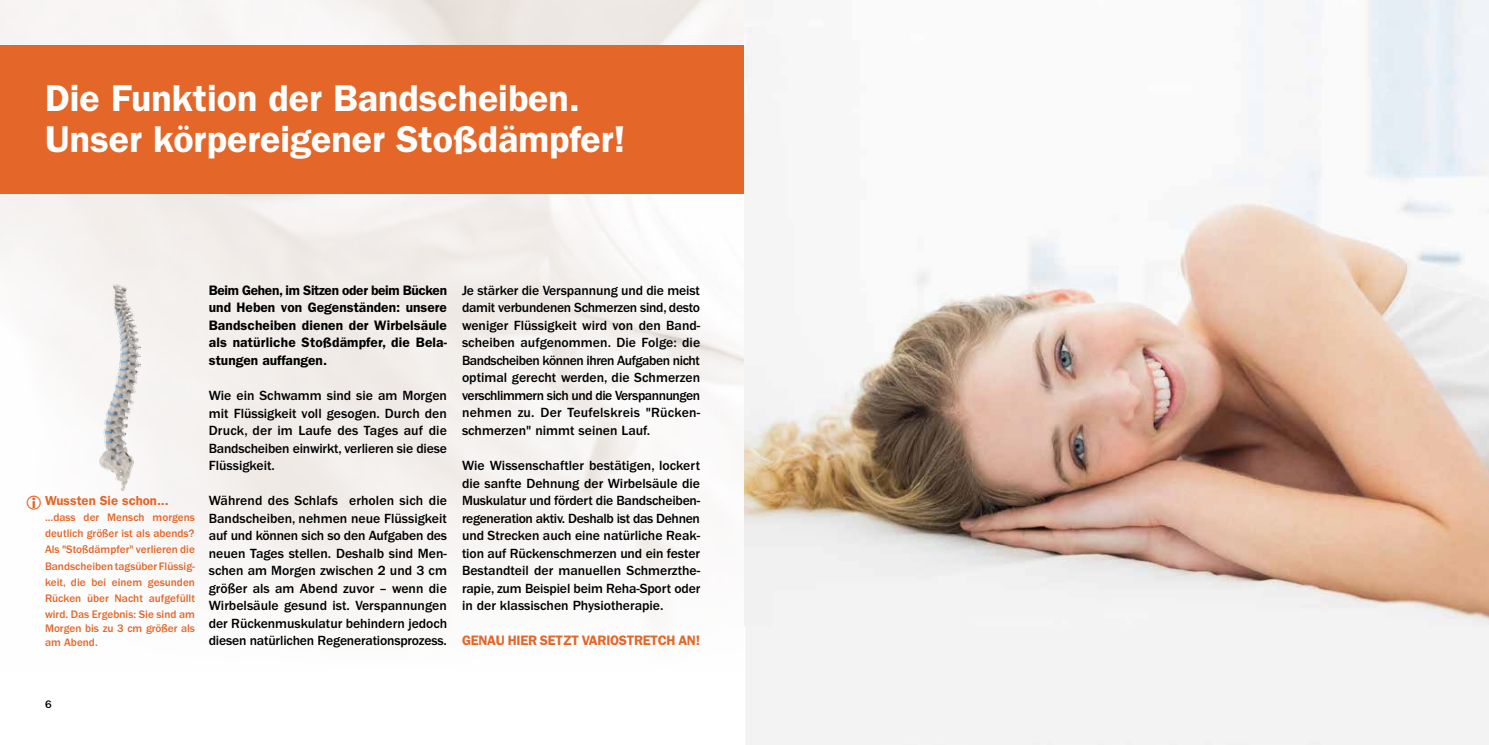
<style>
.page{position:relative;width:1489px;height:745px;background:#fff}
.page>*{position:absolute;margin:0;border:0;box-sizing:border-box;transform-origin:0 0}
.t1{font:600 37.5px/41.2px "ITC Franklin Gothic Std";color:#fff}
.t2{font:500 13.75px/17.5px "ITC Franklin Gothic Std";letter-spacing:-.005em;color:#000;text-align:justify}
.t3{font:600 13.75px/17.5px "ITC Franklin Gothic Std";letter-spacing:.01em;color:#000;text-align:justify}
.t4{font:600 13.75px "ITC Franklin Gothic Std";letter-spacing:-.02em;color:#e46628}
.t5{font:600 13.12px "ITC Franklin Gothic Std";color:#e46628}
.t6{font:500 11.25px/16.2px "ITC Franklin Gothic Std";color:#e46628;text-align:justify}
.t7{font:500 11.25px "ITC Franklin Gothic Std";color:#000}
</style>
<div class="page">
<div style="left:0;top:45px;width:1488px;height:149px;background:#e46628"></div>
<img style="left:744px;top:0;width:744px;height:744px">
<img style="left:100px;top:284px;width:40px;height:206px">
<h1 class="t1" style="left:45px;top:77px;width:582px">Die Funktion der Bandscheiben.<br>Unser körpereigener Stoßdämpfer!</h1>
<p class="t5" style="left:45px;top:492px;width:125px">Wussten Sie schon...</p>
<p class="t6" style="left:45px;top:509px;width:151px">...dass der Mensch morgens deutlich größer ist als abends?<br>Als "Stoßdämpfer" verlieren die Bandscheiben tagsüber Flüssig&shy;keit, die bei einem gesunden Rücken über Nacht aufgefüllt wird. Das Ergebnis: Sie sind am</p>
<p class="t6" style="left:45px;top:621px;width:151px;line-height:13.5px">Morgen bis zu 3 cm größer als am Abend.</p>
<p class="t3" style="left:209px;top:281px;width:240px">Beim Gehen, im Sitzen oder beim Bücken und Heben von Gegenständen: unsere Bandscheiben dienen der Wirbelsäule als natürliche Stoßdämpfer, die Bela&shy;stungen auffangen.</p>
<p class="t2" style="left:209px;top:386px;width:240px">Wie ein Schwamm sind sie am Morgen mit Flüssigkeit voll gesogen. Durch den Druck, der im Laufe des Tages auf die Bandscheiben einwirkt, verlieren sie diese Flüssigkeit.</p>
<p class="t2" style="left:209px;top:491px;width:240px">Während des Schlafs erholen sich die Bandscheiben, nehmen neue Flüssigkeit auf und können sich so den Aufgaben des neuen Tages stellen. Deshalb sind Men&shy;schen am Morgen zwischen 2 und 3 cm größer als am Abend zuvor – wenn die Wirbelsäule gesund ist. Verspannungen der Rückenmuskulatur behindern jedoch diesen natürlichen Regenerationsprozess.</p>
<p class="t2" style="left:462px;top:281px;width:240px">Je stärker die Verspannung und die meist damit verbundenen Schmerzen sind, desto weniger Flüssigkeit wird von den Band&shy;scheiben aufgenommen. Die Folge: die Bandscheiben können ihren Aufgaben nicht optimal gerecht werden, die Schmerzen verschlimmern sich und die Verspannungen nehmen zu. Der Teufelskreis "Rücken&shy;schmerzen" nimmt seinen Lauf.</p>
<p class="t2" style="left:462px;top:456px;width:240px">Wie Wissenschaftler bestätigen, lockert die sanfte Dehnung der Wirbelsäule die Muskulatur und fördert die Bandscheiben&shy;regeneration aktiv. Deshalb ist das Dehnen und Strecken auch eine natürliche Reak&shy;tion auf Rückenschmerzen und ein fester Bestandteil der manuellen Schmerzthe&shy;rapie, zum Beispiel beim Reha-Sport oder in der klassischen Physiotherapie.</p>
<p class="t4" style="left:462px;top:632px;width:240px">GENAU HIER SETZT VARIOSTRETCH AN!</p>
<p class="t7" style="left:45px;top:697px;width:8px">6</p>
</div>
